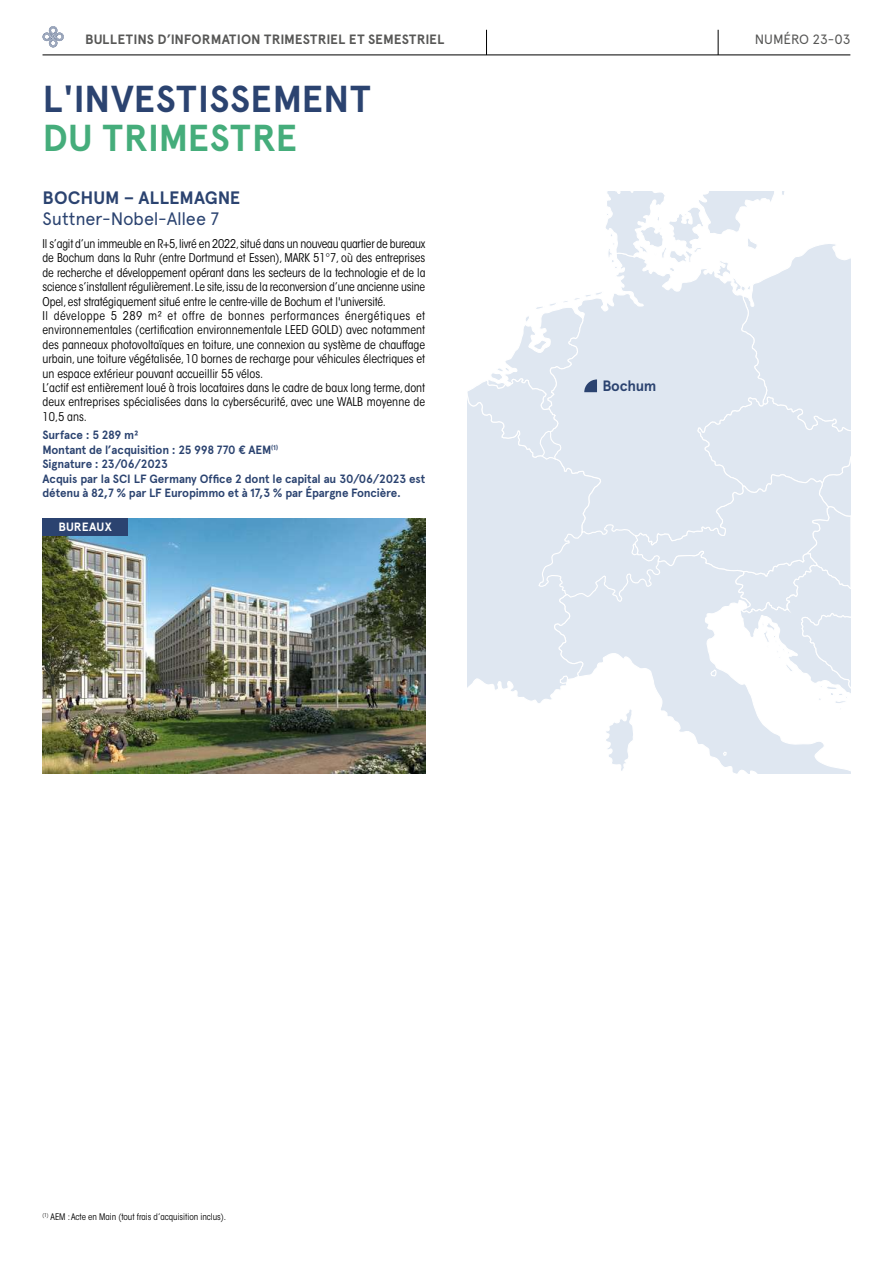
<style>
.page{position:relative;width:893px;height:1263px;background:#fff}
.page>*{position:absolute;margin:0;border:0;box-sizing:border-box;transform-origin:0 0}
.t1{font:700 37.5px "Apercu";letter-spacing:.015em;color:#2b4370}
.t2{font:700 37.5px "Apercu";letter-spacing:.005em;color:#45ad7b}
.t3{font:18px "Apercu";letter-spacing:-.015em;color:#2b4370}
.t4{font:700 18px "Apercu";letter-spacing:-.005em;color:#2b4370}
.t5{font:700 15px "Apercu";letter-spacing:-.025em;color:#2b4370}
.t6{font:700 13.5px "Apercu";letter-spacing:.005em;color:#575756}
.t7{font:13.5px "Apercu";letter-spacing:-.01em;color:#575756}
.t8{font:condensed 12px/14.4px "ITC Avant Garde Std";color:#000}
.t9{font:700 12px/14.4px "Apercu";letter-spacing:-.015em;color:#2b4370}
.t10{font:700 12px "Apercu";letter-spacing:.01em;color:#fff}
.t11{font:condensed 9px "ITC Avant Garde Std";color:#000}
</style>
<div class="page">
<svg style="left:718px;top:30px;width:1px;height:25px"></svg>
<svg style="left:43px;top:26px;width:21px;height:21px"></svg>
<hr style="left:43px;top:55px;width:807px;height:1px;background:#000">
<svg style="left:486px;top:30px;width:1px;height:25px"></svg>
<img style="left:43px;top:518px;width:382px;height:255px">
<div style="left:43px;top:518px;width:85px;height:17px;background:#2b4370"></div>
<svg style="left:468px;top:191px;width:382px;height:581px"></svg>
<p class="t6" style="left:85px;top:31px;width:361px">BULLETINS D’INFORMATION TRIMESTRIEL ET SEMESTRIEL</p>
<p class="t7" style="left:755px;top:31px;width:97px">NUMÉRO 23-03</p>
<h1 class="t1" style="left:43px;top:76px;width:330px">L'INVESTISSEMENT</h1>
<h1 class="t2" style="left:43px;top:115px;width:256px">DU TRIMESTRE</h1>
<h2 class="t4" style="left:43px;top:187px;width:199px">BOCHUM – ALLEMAGNE</h2>
<h2 class="t3" style="left:43px;top:208px;width:178px">Suttner-Nobel-Allee 7</h2>
<p class="t8" style="left:43px;top:237px;width:384px">Il s’agit d’un immeuble en R+5, livré en 2022, situé dans un nouveau quartier de bureaux de Bochum dans la Ruhr (entre Dortmund et Essen), MARK 51°7, où des entreprises de recherche et développement opérant dans les secteurs de la technologie et de la science s’installent régulièrement. Le site, issu de la reconversion d’une ancienne usine Opel, est stratégiquement situé entre le centre-ville de Bochum et l'université.<br>Il développe 5 289 m² et offre de bonnes performances énergétiques et environnementales (certification environnementale LEED GOLD) avec notamment des panneaux photovoltaïques en toiture, une connexion au système de chauffage urbain, une toiture végétalisée, 10 bornes de recharge pour véhicules électriques et un espace extérieur pouvant accueillir 55 vélos.<br>L’actif est entièrement loué à trois locataires dans le cadre de baux long terme, dont deux entreprises spécialisées dans la cybersécurité, avec une WALB moyenne de 10,5 ans.</p>
<p class="t9" style="left:43px;top:428px;width:384px">Surface : 5 289 m²<br>Montant de l’acquisition : 25 998 770 € AEM<sup>(1)<br></sup>Signature : 23/06/2023<br>Acquis par la SCI LF Germany Office 2 dont le capital au 30/06/2023 est détenu à 82,7 % par LF Europimmo et à 17,3 % par Épargne Foncière.</p>
<p class="t10" style="left:58px;top:520px;width:55px">BUREAUX</p>
<p class="t5" style="left:602px;top:377px;width:56px">Bochum</p>
<p class="t11" style="left:43px;top:1212px;width:185px"><sup>(1)</sup> AEM : Acte en Main (tout frais d’acquisition inclus).</p>
</div>
